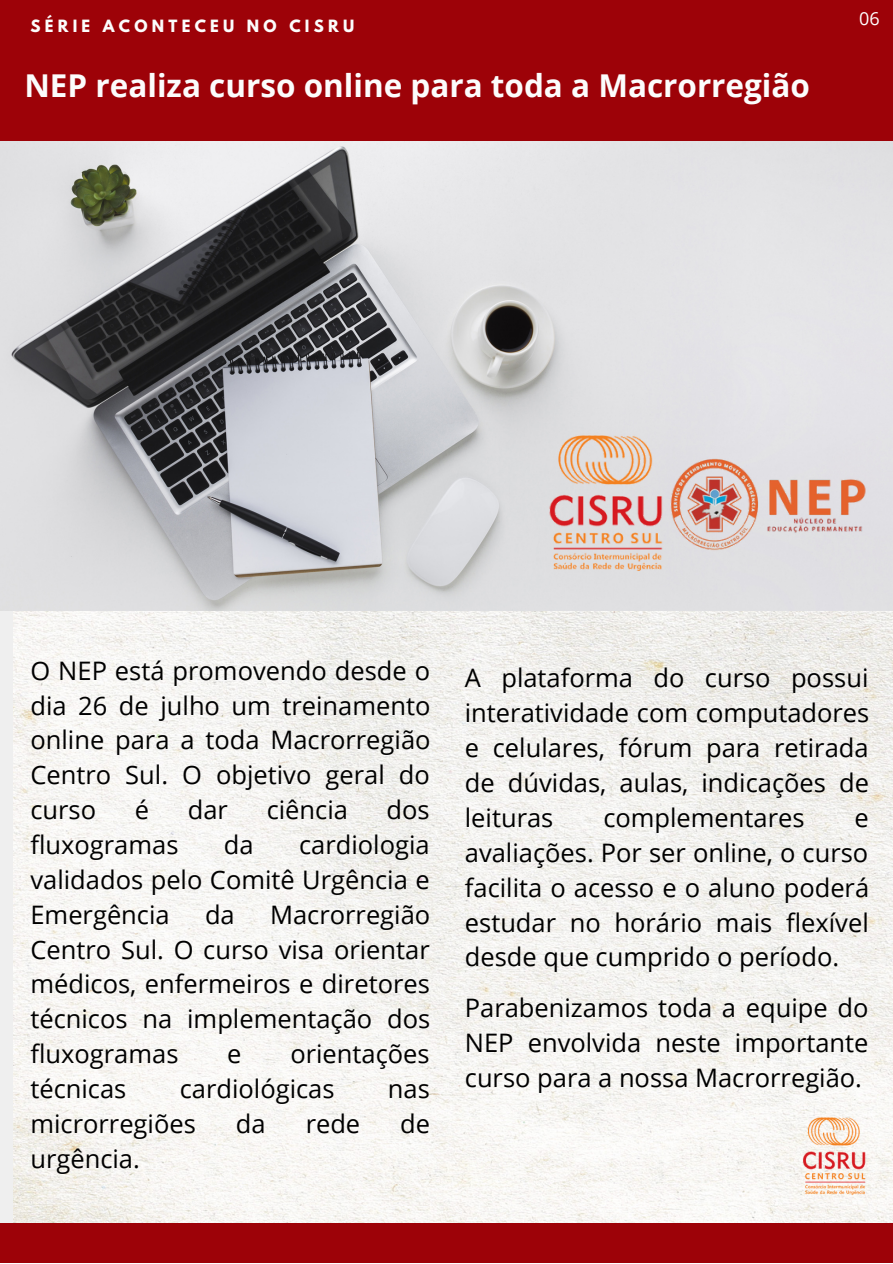
<style>
.page{position:relative;width:893px;height:1264px;background:#fff}
.page>*{position:absolute;margin:0;border:0;box-sizing:border-box;transform-origin:0 0}
.t1{font:700 31.5px "Open Sans";color:#fcfcfc}
.t2{font:25.5px/34.8px "Open Sans";color:#000;text-align:justify}
.t3{font:18px "Open Sans";color:#fff}
.t4{font:700 15px "League Spartan";letter-spacing:.285em;color:#fcfcfc}
</style>
<div class="page">
<img style="left:14px;top:610px;width:878px;height:612px">
<div style="left:0;top:0;width:892px;height:142px;background:#9d0208"></div>
<div style="left:0;top:1222px;width:892px;height:40px;background:#9d0208"></div>
<img style="left:789px;top:1109px;width:90px;height:93px">
<img style="left:0;top:142px;width:892px;height:468px">
<img style="left:536px;top:418px;width:332px;height:171px">
<p class="t4" style="left:30px;top:18px;width:325px">SÉRIE ACONTECEU NO CISRU</p>
<p class="t3" style="left:859px;top:5px;width:22px">06</p>
<p class="t1" style="left:24px;top:64px;width:787px">NEP realiza curso online para toda a Macrorregião</p>
<p class="t2" style="left:30px;top:652px;width:401px">O NEP está promovendo desde o dia 26 de julho um treinamento online para a toda Macrorregião Centro Sul. O objetivo geral do curso</p>
<p class="t2" style="left:135px;top:791px;width:16px">é</p>
<p class="t2" style="left:188px;top:791px;width:42px">dar</p>
<p class="t2" style="left:267px;top:791px;width:83px">ciência</p>
<p class="t2" style="left:386px;top:791px;width:45px">dos</p>
<p class="t2" style="left:30px;top:826px;width:149px">fluxogramas</p>
<p class="t2" style="left:224px;top:826px;width:31px">da</p>
<p class="t2" style="left:30px;top:826px;width:400px;text-indent:268px">cardiologia validados pelo Comitê Urgência e Emergência</p>
<p class="t2" style="left:205px;top:896px;width:31px">da</p>
<p class="t2" style="left:30px;top:896px;width:401px;text-indent:239px">Macrorregião Centro Sul. O curso visa orientar médicos, enfermeiros e diretores técnicos na implementação dos fluxogramas</p>
<p class="t2" style="left:227px;top:1035px;width:16px">e</p>
<p class="t2" style="left:290px;top:1035px;width:141px">orientações</p>
<p class="t2" style="left:30px;top:1070px;width:97px">técnicas</p>
<p class="t2" style="left:180px;top:1070px;width:156px">cardiológicas</p>
<p class="t2" style="left:388px;top:1070px;width:43px">nas</p>
<p class="t2" style="left:30px;top:1105px;width:167px">microrregiões</p>
<p class="t2" style="left:236px;top:1105px;width:31px">da</p>
<p class="t2" style="left:305px;top:1105px;width:56px">rede</p>
<p class="t2" style="left:400px;top:1105px;width:31px">de</p>
<p class="t2" style="left:30px;top:1140px;width:111px">urgência.</p>
<p class="t2" style="left:465px;top:660px;width:406px">A plataforma do curso possui interatividade com computadores e celulares, fórum para retirada de dúvidas, aulas, indicações de leituras</p>
<p class="t2" style="left:603px;top:799px;width:203px">complementares</p>
<p class="t2" style="left:465px;top:799px;width:406px;text-indent:389px">e avaliações. Por ser online, o curso facilita o acesso e o aluno poderá estudar no horário mais flexível desde que cumprido o período.</p>
<p class="t2" style="left:465px;top:989px;width:405px">Parabenizamos toda a equipe do NEP envolvida neste importante curso para a nossa Macrorregião.</p>
</div>
